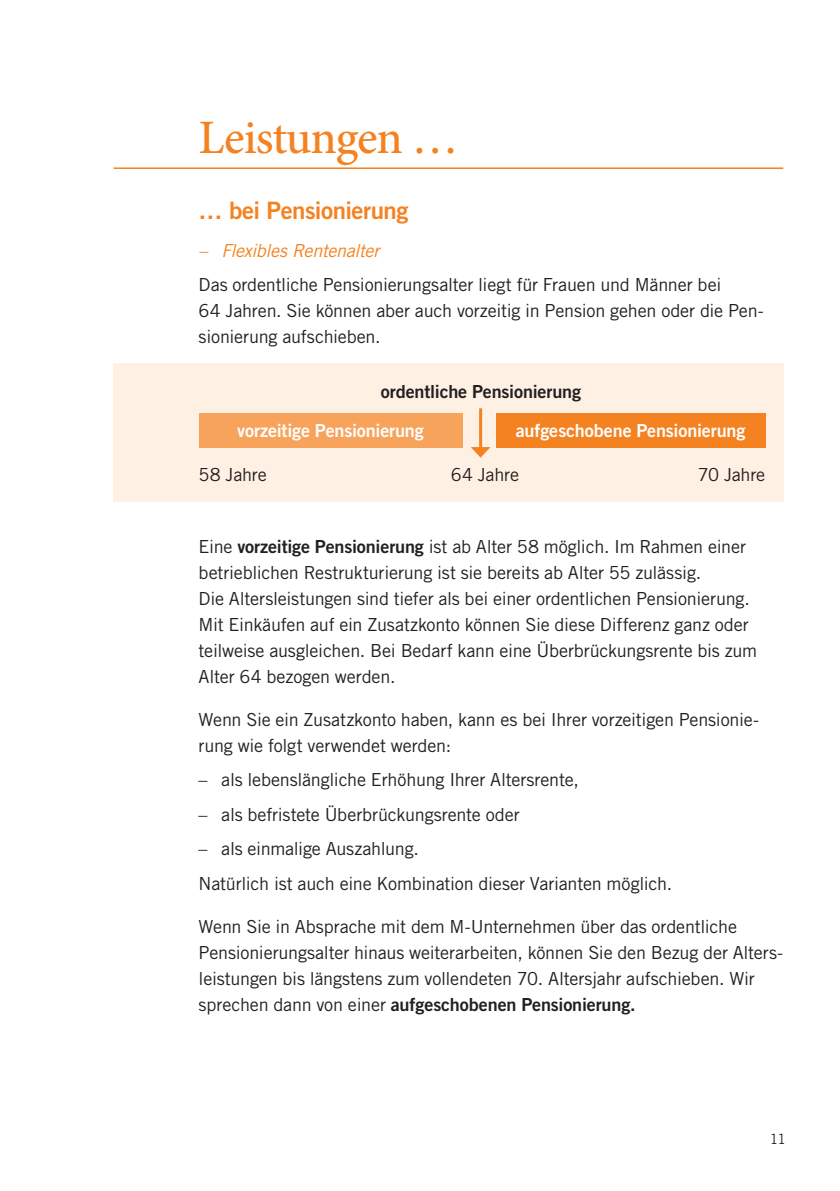
<style>
.page{position:relative;width:840px;height:1191px;background:#fff}
.page>*{position:absolute;margin:0;border:0;box-sizing:border-box;transform-origin:0 0}
.t1{font:500 48px "Minion Pro";letter-spacing:-.025em;color:#f58220}
.t2{font:24px "Trade Gothic LT Std Bd 2";letter-spacing:-.02em;color:#f58220}
.t3{font:18px/26px "Trade Gothic LT Std";letter-spacing:-.01em;color:#231f20}
.t4{font:18px "Trade Gothic LT Std Bd 2";letter-spacing:-.01em;color:#231f20}
.t5{font:18px "Trade Gothic LT Std Bd 2";letter-spacing:-.01em;color:#fff}
.t6{font:italic 18px "Trade Gothic LT Std";letter-spacing:-.02em;color:#f58220}
.t7{font:14px "Trade Gothic LT Std";color:#231f20}
.s1{font-family:"Trade Gothic LT Std Bd 2"}
.s2{font-family:"Trade Gothic LT Std"}
</style>
<div class="page">
<div style="left:113px;top:363px;width:670px;height:138px;background:#fef0e2"></div>
<hr style="left:113px;top:167px;width:669px;height:2px;background:#f58220">
<div style="left:198px;top:413px;width:264px;height:34px;background:#f8a35c"></div>
<div style="left:495px;top:413px;width:270px;height:34px;background:#f58220"></div>
<hr style="left:479px;top:408px;width:3px;height:41px;background:#f58220">
<svg style="left:471px;top:447px;width:19px;height:11px"></svg>
<h1 class="t1" style="left:198px;top:105px;width:261px">Leistungen …</h1>
<h2 class="t2" style="left:198px;top:196px;width:211px">… bei Pensionierung</h2>
<p class="t6" style="left:198px;top:239px;width:182px">– Flexibles Rentenalter</p>
<p class="t3" style="left:198px;top:271px;width:565px">Das ordentliche Pensionierungsalter liegt für Frauen und Männer bei<br>64 Jahren. Sie können aber auch vorzeitig in Pension gehen oder die Pen&shy;sionierung aufschieben.</p>
<p class="t4" style="left:380px;top:381px;width:202px">ordentliche Pensionierung</p>
<p class="t5" style="left:237px;top:419px;width:188px">vorzeitige Pensionierung</p>
<p class="t5" style="left:515px;top:419px;width:231px">aufgeschobene Pensionierung</p>
<p class="t3" style="left:198px;top:461px;width:70px">58 Jahre</p>
<p class="t3" style="left:450px;top:461px;width:70px">64 Jahre</p>
<p class="t3" style="left:697px;top:461px;width:69px">70 Jahre</p>
<p class="t3" style="left:198px;top:533px;width:559px">Eine <span class="s1">vorzeitige Pensionierung</span> ist ab Alter 58 möglich. Im Rahmen einer betrieblichen Restrukturierung ist sie bereits ab Alter 55 zulässig.<br>Die Altersleistungen sind tiefer als bei einer ordentlichen Pensionierung.<br>Mit Einkäufen auf ein Zusatzkonto können Sie diese Differenz ganz oder teilweise ausgleichen. Bei Bedarf kann eine Überbrückungsrente bis zum Alter 64 bezogen werden.</p>
<p class="t3" style="left:198px;top:706px;width:561px">Wenn Sie ein Zusatzkonto haben, kann es bei Ihrer vorzeitigen Pensionie&shy;rung wie folgt verwendet werden:</p>
<p class="t3" style="left:198px;top:766px;width:382px">– als lebenslängliche Erhöhung Ihrer Altersrente,</p>
<p class="t3" style="left:198px;top:801px;width:322px">– als befristete Überbrückungsrente oder</p>
<p class="t3" style="left:198px;top:831px;width:471px;line-height:34.6px">– als einmalige Auszahlung.<br>Natürlich ist auch eine Kombination dieser Varianten möglich.</p>
<p class="t3" style="left:198px;top:913px;width:585px">Wenn Sie in Absprache mit dem M-Unternehmen über das ordentliche<br>Pensionierungsalter hinaus weiterarbeiten, können Sie den Bezug der Alters&shy;leistungen bis längstens zum vollendeten 70. Altersjahr aufschieben. Wir</p>
<p class="t4" style="left:198px;top:993px;width:438px"><span class="s2">sprechen dann von einer</span> aufgeschobenen Pensionierung.</p>
<p class="t7" style="left:769px;top:1131px;width:18px">11</p>
</div>
